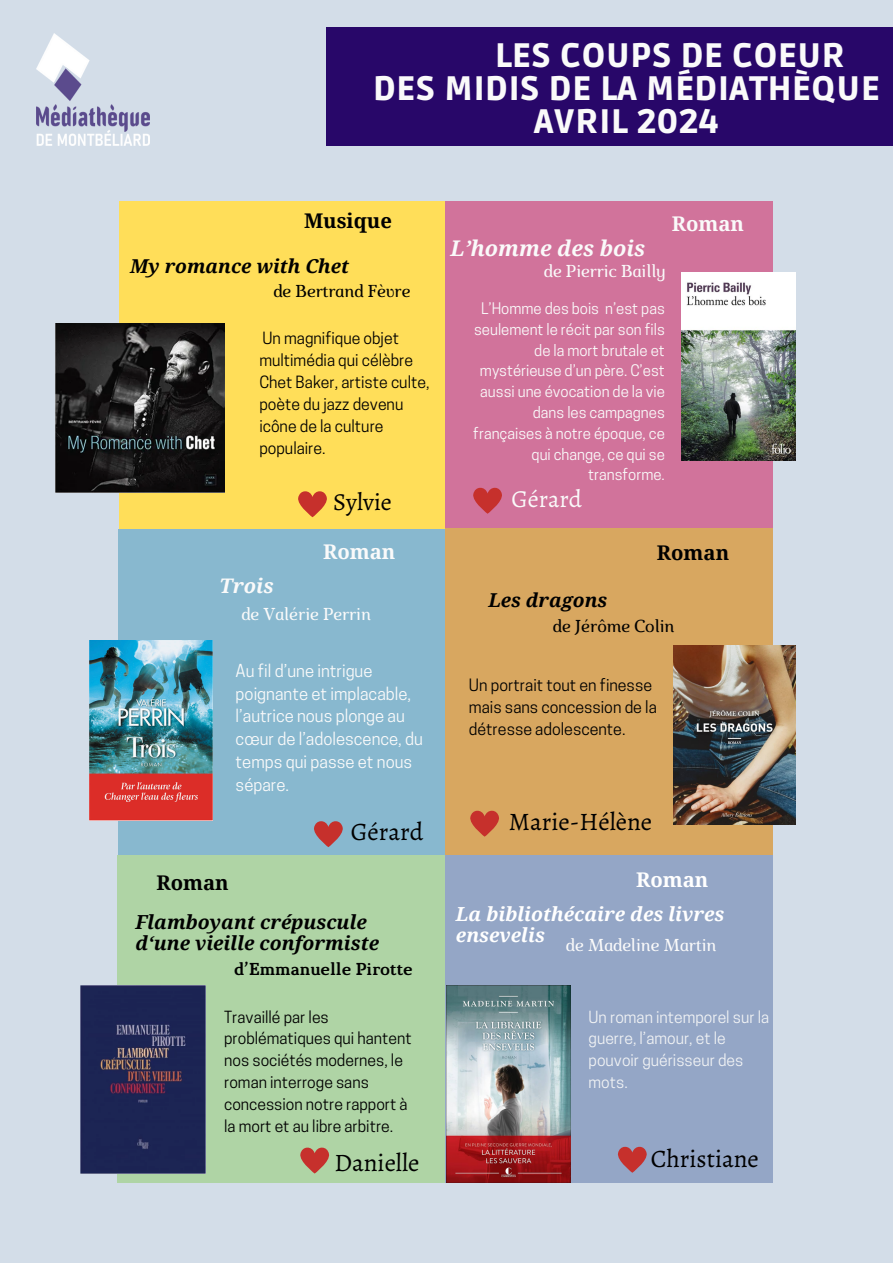
<style>
.page{position:relative;width:893px;height:1263px;background:#d3dde8}
.page>*{position:absolute;margin:0;border:0;box-sizing:border-box;transform-origin:0 0}
.t1{font:900 33.75px "Ruda";letter-spacing:.02em;color:#fafafa}
.t2{font:25.12px "Alegreya";color:#000}
.t3{font:24.45px "Alegreya";color:#fafafa}
.t4{font:24.45px "Alegreya";color:#000}
.t5{font:italic 700 21.6px "Noto Serif";color:#fafafa}
.t6{font:700 20.25px "Noto Serif";color:#000}
.t7{font:700 20.25px "Noto Serif";color:#fafafa}
.t8{font:700 20.25px "Noto Serif";color:#fff}
.t9{font:italic 700 20.1px "Noto Serif";color:#fafafa}
.t10{font:italic 700 19.35px/21.4px "Noto Serif";color:#000}
.t11{font:italic 700 19.35px/21.4px "Noto Serif";color:#fff}
.t12{font:italic 700 19.12px "Noto Serif";color:#000}
.t13{font:italic 17.25px "Marta";color:#fafafa}
.t14{font:italic 17.25px "Marta";color:#000}
.t15{font:700 17.25px "Marta";color:#000}
.t16{font:16.65px/22.9px "Cooper Hewitt";color:#fafafa}
.t17{font:15.98px/21.9px "Cooper Hewitt";color:#000}
.t18{font:15.83px/21.9px "Cooper Hewitt";color:#000}
.t19{font:15.75px/21.9px "Cooper Hewitt";color:#000}
.t20{font:15.75px/21.9px "Cooper Hewitt";color:#f0f2f4}
.t21{font:15px/20.9px "Cooper Hewitt";color:#fafafa;text-align:right}
</style>
<div class="page">
<div style="left:119px;top:201px;width:328px;height:328px;background:#ffde59"></div>
<div style="left:445px;top:201px;width:328px;height:328px;background:#d1739b"></div>
<div style="left:118px;top:529px;width:328px;height:327px;background:#88b8cf"></div>
<div style="left:445px;top:528px;width:328px;height:328px;background:#d8a760"></div>
<div style="left:118px;top:856px;width:327px;height:327px;background:#afd4a5"></div>
<div style="left:445px;top:856px;width:328px;height:327px;background:#94a6c6"></div>
<svg style="left:298px;top:491px;width:29px;height:26px"></svg>
<svg style="left:473px;top:487px;width:29px;height:27px"></svg>
<svg style="left:314px;top:821px;width:29px;height:26px"></svg>
<img style="left:36px;top:33px;width:114px;height:112px">
<div style="left:326px;top:27px;width:566px;height:118px;background:#280769"></div>
<svg style="left:300px;top:1147px;width:30px;height:26px"></svg>
<svg style="left:470px;top:810px;width:29px;height:27px"></svg>
<img style="left:55px;top:323px;width:169px;height:169px">
<img style="left:681px;top:273px;width:114px;height:187px">
<img style="left:89px;top:641px;width:123px;height:179px">
<img style="left:673px;top:645px;width:122px;height:180px">
<img style="left:80px;top:985px;width:125px;height:189px">
<img style="left:446px;top:985px;width:124px;height:198px">
<svg style="left:618px;top:1146px;width:29px;height:27px"></svg>
<p class="t1" style="left:495px;top:35px;width:351px">LES COUPS DE COEUR</p>
<p class="t1" style="left:373px;top:69px;width:508px">DES MIDIS DE LA MÉDIATHÈQUE</p>
<p class="t1" style="left:534px;top:102px;width:186px">AVRIL 2024</p>
<h5 class="t6" style="left:304px;top:206px;width:89px">Musique</h5>
<h6 class="t7" style="left:672px;top:209px;width:74px">Roman</h6>
<h2 class="t12" style="left:130px;top:252px;width:220px">My romance with Chet</h2>
<h3 class="t14" style="left:273px;top:284px;width:138px">de Bertrand Fèvre</h3>
<h6 class="t18" style="left:259px;top:329px;width:172px">Un magnifique objet multimédia qui célèbre<br>Chet Baker, artiste culte, poète du jazz devenu icône de la culture populaire.</h6>
<h6 class="t4" style="left:333px;top:485px;width:60px">Sylvie</h6>
<h5 class="t7" style="left:323px;top:537px;width:74px">Roman</h5>
<p class="t9" style="left:220px;top:572px;width:55px">Trois</p>
<h3 class="t13" style="left:241px;top:607px;width:131px">de Valérie Perrin</h3>
<h2 class="t16" style="left:236px;top:661px;width:189px">Au fil d’une intrigue poignante et implacable, l’autrice nous plonge au cœur de l’adolescence, du temps qui passe et nous sépare.</h2>
<p class="t2" style="left:351px;top:815px;width:74px">Gérard</p>
<p class="t5" style="left:450px;top:233px;width:196px">L’homme des bois</p>
<p class="t13" style="left:544px;top:264px;width:123px">de Pierric Bailly</p>
<h4 class="t21" style="left:473px;top:300px;width:193px">L’Homme des bois n’est pas seulement le récit par son fils de la mort brutale et mystérieuse d’un père. C’est aussi une évocation de la vie dans les campagnes françaises à notre époque, ce qui change, ce qui se transforme.</h4>
<p class="t3" style="left:511px;top:482px;width:72px">Gérard</p>
<h5 class="t12" style="left:488px;top:586px;width:121px">Les dragons</h5>
<h2 class="t6" style="left:657px;top:538px;width:74px">Roman</h2>
<h3 class="t14" style="left:553px;top:619px;width:123px">de Jérôme Colin</h3>
<h4 class="t17" style="left:469px;top:676px;width:189px">Un portrait tout en finesse mais sans concession de la détresse adolescente.</h4>
<h3 class="t2" style="left:509px;top:804px;width:145px">Marie-Hélène</h3>
<h3 class="t6" style="left:156px;top:868px;width:74px">Roman</h3>
<h4 class="t8" style="left:636px;top:865px;width:74px">Roman</h4>
<h3 class="t10" style="left:135px;top:910px;width:245px">Flamboyant crépuscule d‘une vieille conformiste</h3>
<p class="t15" style="left:234px;top:962px;width:180px">d’Emmanuelle Pirotte</p>
<h5 class="t19" style="left:224px;top:1007px;width:189px">Travaillé par les problématiques qui hantent nos sociétés modernes, le roman interroge sans concession notre rapport à la mort et au libre arbitre.</h5>
<h1 class="t2" style="left:334px;top:1146px;width:87px">Danielle</h1>
<p class="t11" style="left:456px;top:903px;width:270px">La bibliothécaire des livres ensevelis</p>
<h2 class="t13" style="left:566px;top:938px;width:152px">de Madeline Martin</h2>
<p class="t20" style="left:588px;top:1007px;width:182px">Un roman intemporel sur la guerre, l’amour, et le pouvoir guérisseur des mots.</p>
<h6 class="t2" style="left:651px;top:1141px;width:110px">Christiane</h6>
</div>
